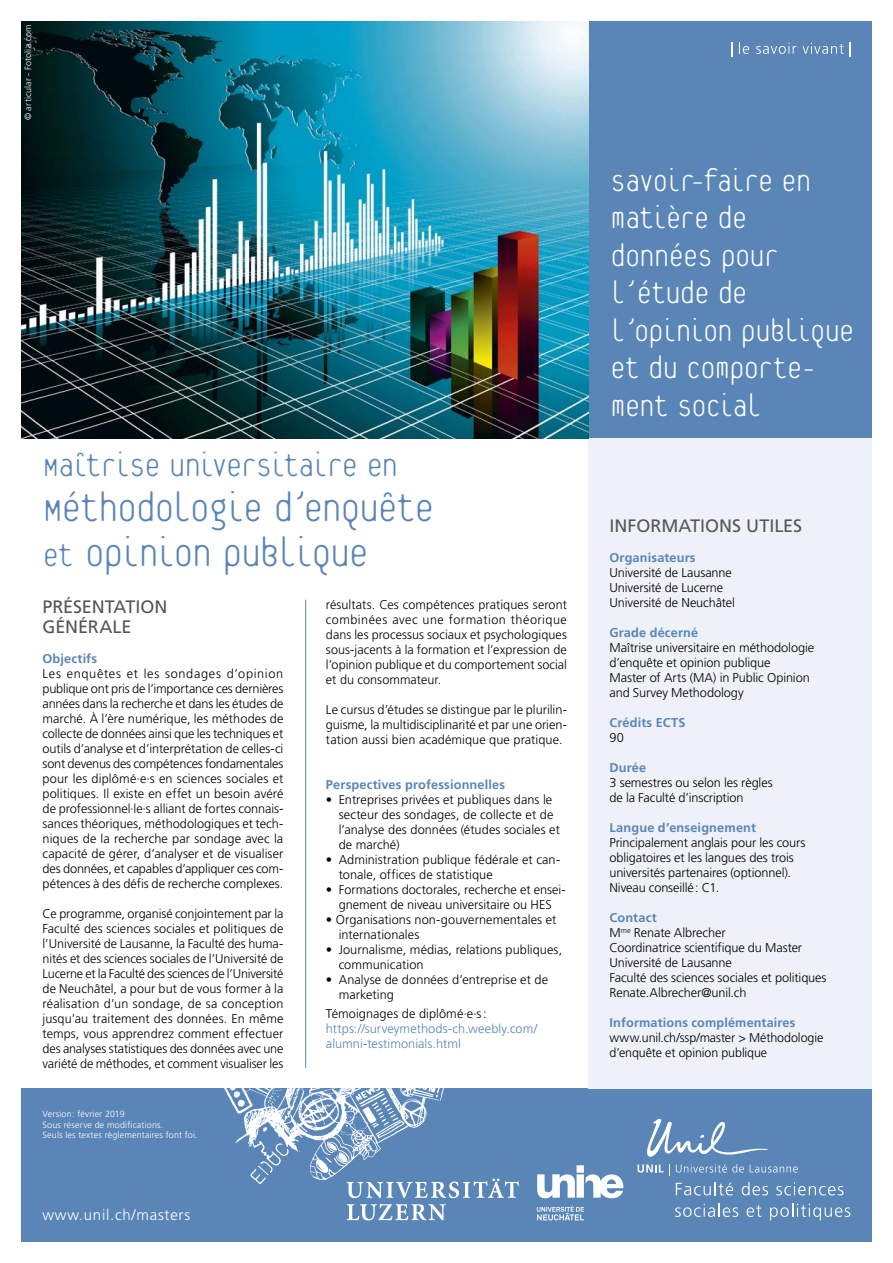
<style>
.page{position:relative;width:893px;height:1263px;background:#fff}
.page>*{position:absolute;margin:0;border:0;box-sizing:border-box;transform-origin:0 0}
.t1{font:100 45px/45px "Platelet";letter-spacing:-.05em;color:#5a85b7}
.t2{font:100 36.75px "Platelet";letter-spacing:-.065em;color:#5a85b7}
.Slogan{font:100 34.5px/37.5px "Platelet";letter-spacing:-.05em;color:#fff}
.Sous-titre_1_orange{font:18px "Frutiger LT Std";color:#565656}
.t3{font:300 15px "Frutiger LT Std";letter-spacing:.05em;color:#fff}
.t4{font:300 12.75px/15px "Frutiger LT Std";letter-spacing:-.005em;color:#000}
.t5{font:700 12.75px "Frutiger LT Std";letter-spacing:.015em;color:#5a85b7}
.t6{font:300 12.75px/15px "Frutiger LT Std";letter-spacing:.005em;color:#5a85b7}
.Texte_courant{font:300 9px "Frutiger LT Std";letter-spacing:.015em;color:#fff}
.s1{font-size:36.75px}
</style>
<div class="page">
<div style="left:588px;top:21px;width:284px;height:417px;background:#5a85b7"></div>
<div style="left:21px;top:1089px;width:851px;height:153px;background:#5a85b7"></div>
<div style="left:588px;top:438px;width:284px;height:651px;background:#eef1f8"></div>
<img style="left:201px;top:1011px;width:279px;height:188px">
<hr style="left:305px;top:600px;width:1px;height:468px;background:#5a85b7">
<svg style="left:647px;top:1119px;width:121px;height:38px"></svg>
<svg style="left:637px;top:1164px;width:26px;height:8px"></svg>
<svg style="left:676px;top:1164px;width:68px;height:8px"></svg>
<svg style="left:750px;top:1164px;width:48px;height:8px"></svg>
<svg style="left:676px;top:1182px;width:57px;height:13px"></svg>
<svg style="left:742px;top:1182px;width:26px;height:13px"></svg>
<svg style="left:776px;top:1182px;width:67px;height:13px"></svg>
<svg style="left:675px;top:1203px;width:63px;height:14px"></svg>
<svg style="left:747px;top:1205px;width:14px;height:12px"></svg>
<svg style="left:770px;top:1203px;width:80px;height:17px"></svg>
<svg style="left:731px;top:43px;width:2px;height:14px"></svg>
<svg style="left:739px;top:43px;width:10px;height:11px"></svg>
<svg style="left:756px;top:43px;width:40px;height:11px"></svg>
<svg style="left:802px;top:43px;width:42px;height:11px"></svg>
<svg style="left:850px;top:43px;width:1px;height:14px"></svg>
<img style="left:21px;top:21px;width:567px;height:417px">
<svg style="left:537px;top:1165px;width:86px;height:33px"></svg>
<svg style="left:537px;top:1205px;width:47px;height:15px"></svg>
<svg style="left:347px;top:1178px;width:172px;height:20px"></svg>
<svg style="left:347px;top:1204px;width:99px;height:16px"></svg>
<p class="Texte_courant" style="left:23px;top:120px;width:97px;rotate:-90deg">© articular - Fotolia.com</p>
<p class="t2" style="left:43px;top:451px;width:357px">Maîtrise universitaire en</p>
<p class="t1" style="left:43px;top:488px;width:394px">Méthodologie d’enquête <span class="s1">et</span> opinion publique</p>
<p class="Sous-titre_1_orange" style="left:43px;top:596px;width:126px">PRÉSENTATION</p>
<p class="Sous-titre_1_orange" style="left:43px;top:616px;width:90px">GÉNÉRALE</p>
<p class="t5" style="left:43px;top:651px;width:56px">Objectifs</p>
<p class="t4" style="left:43px;top:666px;width:242px;text-align:justify">Les enquêtes et les sondages d’opinion publique ont pris de l’importance ces dernières années dans la recherche et dans les études de marché. À l’ère numérique, les méthodes de collecte de données ainsi que les techniques et outils d’analyse et d’interprétation de celles-ci sont devenus des compétences fondamentales pour les diplômé·e·s en sciences sociales et politiques. Il existe en effet un besoin avéré de professionnel·le·s alliant de fortes connais&shy;sances théoriques, méthodologiques et tech&shy;niques de la recherche par sondage avec la capacité de gérer, d’analyser et de visualiser des données, et capables d’appliquer ces com&shy;pétences à des défis de recherche complexes.</p>
<p class="t4" style="left:43px;top:906px;width:242px;text-align:justify">Ce programme, organisé conjointement par la Faculté des sciences sociales et politiques de l’Université de Lausanne, la Faculté des huma&shy;nités et des sciences sociales de l’Université de Lucerne et la Faculté des sciences de l’Université de Neuchâtel, a pour but de vous former à la réalisation d’un sondage, de sa conception jusqu’au traitement des données. En même temps, vous apprendrez comment effectuer des analyses statistiques des données avec une variété de méthodes, et comment visualiser les</p>
<p class="Texte_courant" style="left:43px;top:1108px;width:84px">Version: février 2019</p>
<p class="Texte_courant" style="left:43px;top:1119px;width:122px">Sous réserve de modifications.</p>
<p class="Texte_courant" style="left:43px;top:1130px;width:157px">Seuls les textes règlementaires font foi.</p>
<p class="t3" style="left:43px;top:1207px;width:149px">www.unil.ch/masters</p>
<p class="t4" style="left:326px;top:597px;width:242px;text-align:justify">résultats. Ces compétences pratiques seront combinées avec une formation théorique dans les processus sociaux et psychologiques sous-jacents à la formation et l’expression de l’opinion publique et du comportement social et du consommateur.</p>
<p class="t4" style="left:326px;top:702px;width:242px;text-align:justify">Le cursus d’études se distingue par le plurilin&shy;guisme, la multidisciplinarité et par une orien&shy;tation aussi bien académique que pratique.</p>
<p class="t5" style="left:326px;top:777px;width:181px">Perspectives professionnelles</p>
<p class="t4" style="left:339px;top:792px;width:223px;text-indent:-13px">• Entreprises privées et publiques dans le secteur des sondages, de collecte et de l’analyse des données (études sociales et de marché)</p>
<p class="t4" style="left:339px;top:852px;width:223px;text-indent:-13px">• Administration publique fédérale et can&shy;tonale, offices de statistique</p>
<p class="t4" style="left:326px;top:882px;width:241px;text-align:center">• Formations doctorales, recherche et ensei&shy;gnement de niveau universitaire ou HES</p>
<p class="t4" style="left:339px;top:912px;width:219px;text-indent:-13px">• Organisations non-gouvernementales et internationales</p>
<p class="t4" style="left:339px;top:942px;width:225px;text-indent:-13px">• Journalisme, médias, relations publiques, communication</p>
<p class="t4" style="left:339px;top:972px;width:211px;text-indent:-13px">• Analyse de données d’entreprise et de marketing</p>
<p class="t4" style="left:326px;top:1007px;width:162px">Témoignages de diplômé·e·s:</p>
<p class="t6" style="left:326px;top:1022px;width:213px">https://surveymethods-ch.weebly.com/ alumni-testimonials.html</p>
<p class="Slogan" style="left:610px;top:164px;width:203px">Savoir-faire en matière de</p>
<p class="Slogan" style="left:610px;top:239px;width:170px">données pour l’étude de</p>
<p class="Slogan" style="left:610px;top:314px;width:246px">l’opinion publique et du comporte&shy;ment social</p>
<p class="Sous-titre_1_orange" style="left:609px;top:515px;width:194px">INFORMATIONS UTILES</p>
<p class="t5" style="left:609px;top:550px;width:88px">Organisateurs</p>
<p class="t4" style="left:609px;top:566px;width:124px">Université de Lausanne</p>
<p class="t4" style="left:609px;top:581px;width:115px">Université de Lucerne</p>
<p class="t4" style="left:609px;top:596px;width:127px">Université de Neuchâtel</p>
<p class="t5" style="left:609px;top:625px;width:90px">Grade décerné</p>
<p class="t4" style="left:609px;top:641px;width:206px">Maîtrise universitaire en méthodologie</p>
<p class="t4" style="left:609px;top:656px;width:162px">d’enquête et opinion publique</p>
<p class="t4" style="left:609px;top:671px;width:202px">Master of Arts (MA) in Public Opinion</p>
<p class="t4" style="left:609px;top:686px;width:136px">and Survey Methodology</p>
<p class="t5" style="left:609px;top:715px;width:78px">Crédits ECTS</p>
<p class="t4" style="left:609px;top:731px;width:16px">90</p>
<p class="t5" style="left:609px;top:760px;width:38px">Durée</p>
<p class="t4" style="left:609px;top:776px;width:165px">3 semestres ou selon les règles de la Faculté d’inscription</p>
<p class="t5" style="left:609px;top:820px;width:148px">Langue d’enseignement</p>
<p class="t4" style="left:609px;top:836px;width:197px">Principalement anglais pour les cours obligatoires et les langues des trois universités partenaires (optionnel).</p>
<p class="t4" style="left:609px;top:881px;width:111px">Niveau conseillé: C1.</p>
<p class="t5" style="left:609px;top:910px;width:49px">Contact</p>
<p class="t4" style="left:609px;top:926px;width:118px">M<sup>me</sup> Renate Albrecher</p>
<p class="t4" style="left:609px;top:941px;width:194px">Coordinatrice scientifique du Master</p>
<p class="t4" style="left:609px;top:956px;width:124px">Université de Lausanne</p>
<p class="t4" style="left:609px;top:971px;width:219px">Faculté des sciences sociales et politiques</p>
<p class="t4" style="left:609px;top:986px;width:138px">Renate.Albrecher@unil.ch</p>
<p class="t5" style="left:609px;top:1015px;width:187px">Informations complémentaires</p>
<p class="t4" style="left:609px;top:1031px;width:215px">www.unil.ch/ssp/master &gt; Méthodologie d’enquête et opinion publique</p>
</div>
